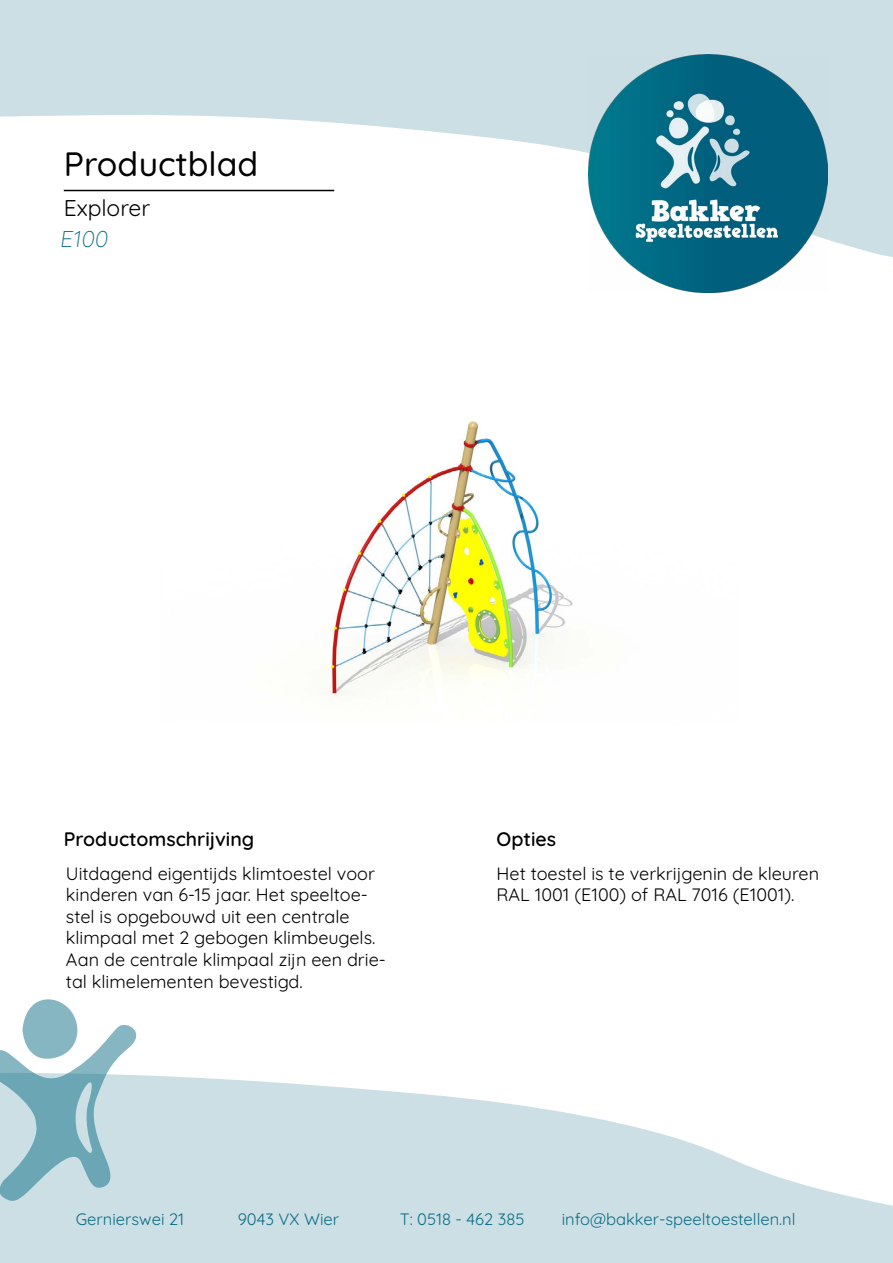
<style>
.page{position:relative;width:893px;height:1263px;background:#fff}
.page>*{position:absolute;margin:0;border:0;box-sizing:border-box;transform-origin:0 0}
.t1{font:500 33.75px "Quicksand";color:#000}
.t2{font:22.8px "Quicksand";color:#000}
.t3{font:300 22.8px "Quicksand";color:#0b6d85}
.t4{font:600 19.5px "Quicksand";color:#000}
.t5{font:18px/21.6px "Quicksand";color:#000}
.t6{font:16.5px "Quicksand";color:#0b6d85}
</style>
<div class="page">
<svg style="left:0;top:0;width:893px;height:257px;fill:#ccdfe5"></svg>
<img style="left:589px;top:54px;width:238px;height:238px">
<svg style="left:0;top:1075px;width:893px;height:188px;fill:#ccdfe5"></svg>
<svg style="left:0;top:999px;width:136px;height:202px"></svg>
<hr style="left:64px;top:190px;width:270px;height:1px;background:#000">
<img style="left:323px;top:421px;width:250px;height:275px">
<h1 class="t1" style="left:64px;top:138px;width:196px">Productblad</h1>
<p class="t2" style="left:64px;top:191px;width:88px">Explorer</p>
<p class="t3" style="left:60px;top:221px;width:54px">E100</p>
<p class="t4" style="left:64px;top:823px;width:192px">Productomschrijving</p>
<p class="t4" style="left:497px;top:823px;width:61px">Opties</p>
<p class="t5" style="left:66px;top:861px;width:321px">Uitdagend eigentijds klimtoestel voor kinderen van 6-15 jaar. Het speeltoe&shy;stel is opgebouwd uit een centrale klimpaal met 2 gebogen klimbeugels.<br>Aan de centrale klimpaal zijn een drie&shy;tal klimelementen bevestigd.</p>
<p class="t5" style="left:497px;top:861px;width:324px">Het toestel is te verkrijgenin de kleuren<br>RAL 1001 (E100) of RAL 7016 (E1001).</p>
<p class="t6" style="left:76px;top:1207px;width:110px">Gernierswei 21</p>
<p class="t6" style="left:238px;top:1207px;width:103px">9043 VX Wier</p>
<p class="t6" style="left:400px;top:1207px;width:126px">T: 0518 - 462 385</p>
<p class="t6" style="left:562px;top:1207px;width:235px">info@bakker-speeltoestellen.nl</p>
</div>
